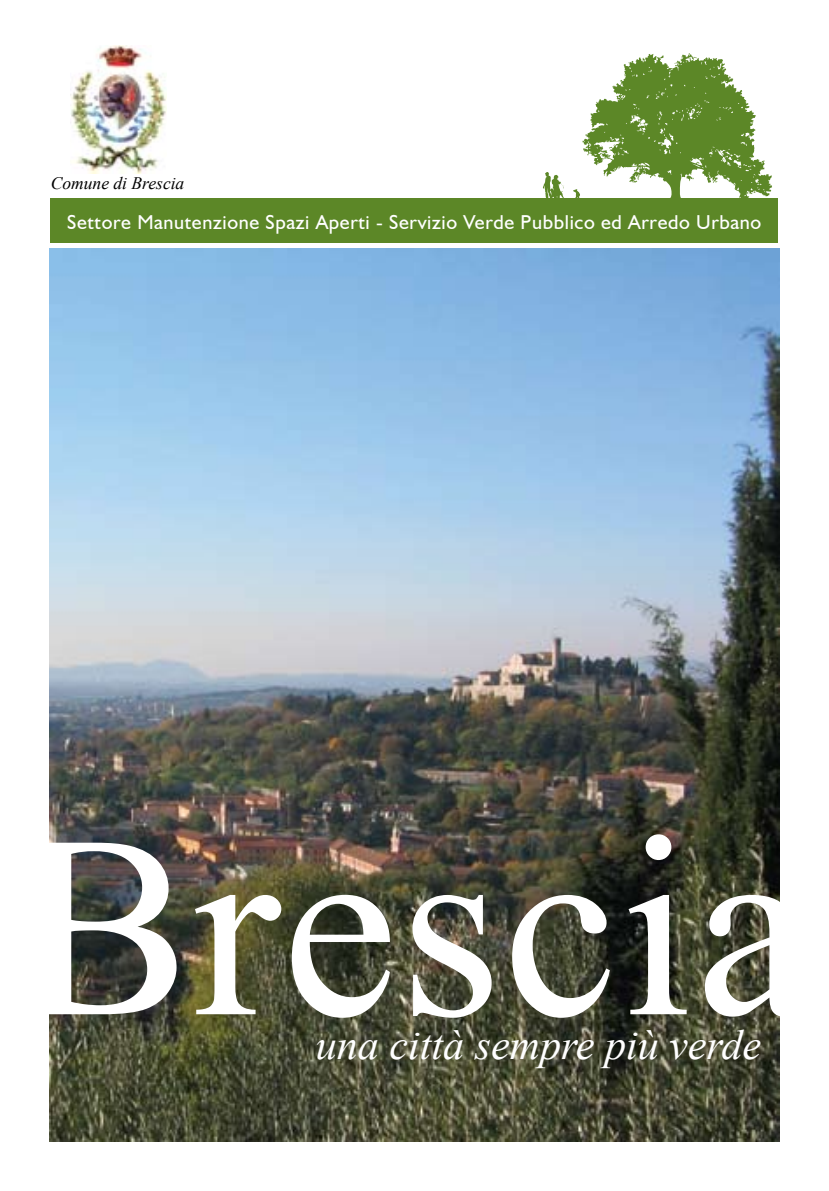
<style>
.page{position:relative;width:829px;height:1191px;background:#fff}
.page>*{position:absolute;margin:0;border:0;box-sizing:border-box;transform-origin:0 0}
.t1{font:259px "Times New Roman";letter-spacing:.01em;color:#fff}
.t2{font:italic 42px "Times New Roman";color:#fff}
.t3{font:20.12px "Humanist 521 BT";letter-spacing:.03em;color:#fff}
.t4{font:italic 17.5px "Times New Roman";color:#000}
</style>
<div class="page">
<img style="left:50px;top:248px;width:729px;height:893px">
<img style="left:70px;top:46px;width:97px;height:128px">
<div style="left:50px;top:198px;width:728px;height:45px;background:#5c8727"></div>
<svg style="left:543px;top:53px;width:229px;height:145px"></svg>
<p class="t4" style="left:51px;top:171px;width:135px">Comune di Brescia</p>
<p class="t3" style="left:67px;top:210px;width:695px">Settore Manutenzione Spazi Aperti - Servizio Verde Pubblico ed Arredo Urbano</p>
<h1 class="t1" style="left:18px;top:753px;width:794px">Brescia</h1>
<h2 class="t2" style="left:316px;top:1015px;width:446px">una città sempre più verde</h2>
</div>
